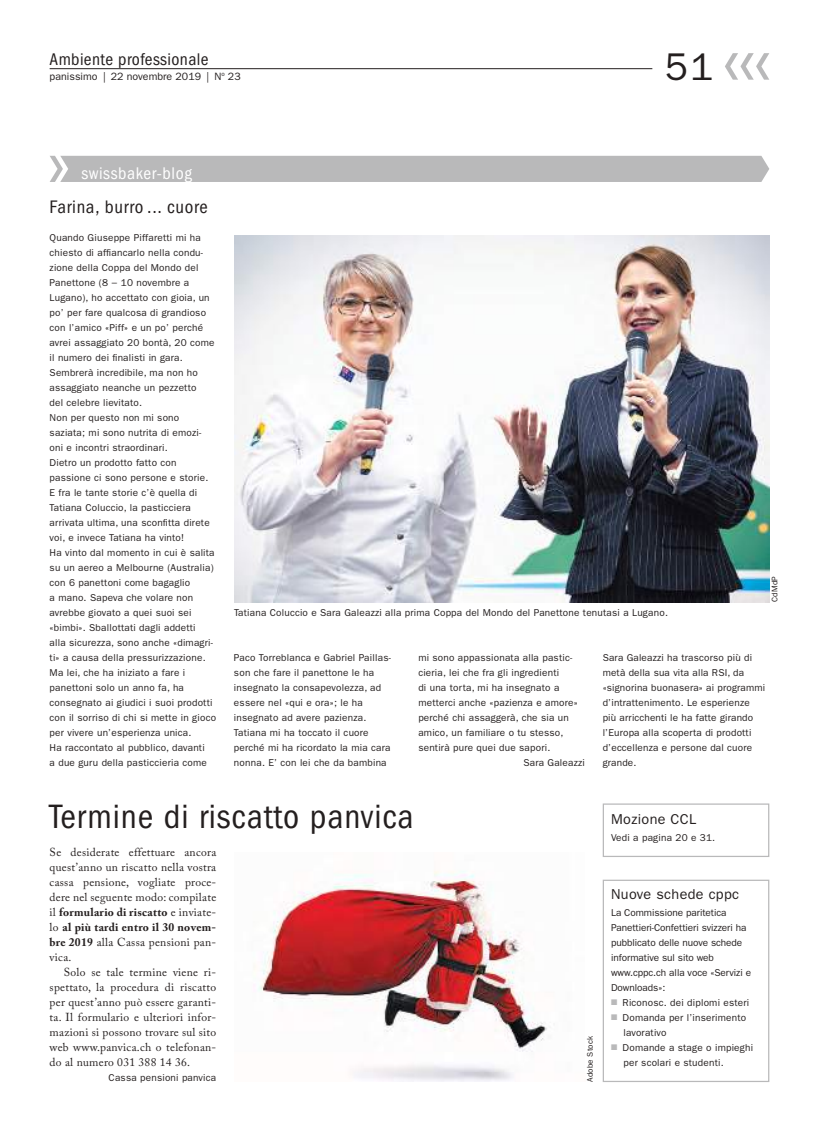
<style>
.page{position:relative;width:819px;height:1134px;background:#fff}
.page>*{position:absolute;margin:0;border:0;box-sizing:border-box;transform-origin:0 0}
.t1{font:38.75px "ITC Franklin Gothic Std";color:#241f1f}
.t2{font:condensed 35px "ITC Franklin Gothic Std";letter-spacing:.025em;color:#241f1f}
.t3{font:condensed 18.75px "ITC Franklin Gothic Std";letter-spacing:.035em;color:#241f1f}
.t4{font:condensed 17.5px "ITC Franklin Gothic Std";letter-spacing:.02em;color:#241f1f}
.t5{font:condensed 17.5px "ITC Franklin Gothic Std";letter-spacing:.035em;color:#fff}
.t6{font:14.38px "ITC Franklin Gothic Std";letter-spacing:.025em;color:#241f1f}
.t7{font:11.5px/15px "Adobe Caslon Pro";letter-spacing:.02em;color:#241f1f;text-align:justify}
.t8{font:10.62px "ITC Franklin Gothic Std";color:#241f1f}
.t9{font:10px/15px "ITC Franklin Gothic Std";letter-spacing:.02em;color:#241f1f}
.t10{font:10px/15px "ITC Franklin Gothic Std";letter-spacing:-.005em;color:#241f1f}
.t11{font:8.12px "ITC Franklin Gothic Std";letter-spacing:.02em;color:#241f1f}
.s1{font-weight:700}
.s2{color:#b9b9ba}
</style>
<div class="page">
<img style="left:254px;top:871px;width:293px;height:211px">
<div style="left:50px;top:156px;width:719px;height:26px;background:#b9b9ba"></div>
<img style="left:234px;top:235px;width:535px;height:367px">
<div style="left:602px;top:880px;width:167px;height:202px;border:1px solid #b9b9ba"></div>
<div style="left:602px;top:803px;width:167px;height:54px;border:1px solid #b9b9ba"></div>
<hr style="left:50px;top:68px;width:602px;height:1px;background:#241f1f">
<svg style="left:725px;top:53px;width:44px;height:27px"></svg>
<h3 class="t4" style="left:50px;top:49px;width:160px">Ambiente professionale</h3>
<p class="t8" style="left:50px;top:70px;width:193px">panissimo | 22 novembre 2019 | N<sup>o</sup> 23</p>
<h3 class="t5" style="left:81px;top:163px;width:112px">swissbaker-blog</h3>
<h1 class="t1" style="left:664px;top:44px;width:50px">51</h1>
<h3 class="t3" style="left:50px;top:196px;width:160px">Farina, burro ... cuore</h3>
<p class="t9" style="left:50px;top:230px;width:168px">Quando Giuseppe Piffaretti mi ha chiesto di affiancarlo nella condu&shy;zione della Coppa del Mondo del<br>Panettone (8 − 10 novembre a<br>Lugano), ho accettato con gioia, un po’ per fare qualcosa di grandioso con l’amico «Piff» e un po’ perché avrei assaggiato 20 bontà, 20 come il numero dei finalisti in gara.<br>Sembrerà incredibile, ma non ho assaggiato neanche un pezzetto<br>del celebre lievitato.<br>Non per questo non mi sono saziata; mi sono nutrita di emozi&shy;oni e incontri straordinari.<br>Dietro un prodotto fatto con passione ci sono persone e storie.<br>E fra le tante storie c’è quella di<br>Tatiana Coluccio, la pasticciera arrivata ultima, una sconfitta direte voi, e invece Tatiana ha vinto!<br>Ha vinto dal momento in cui è salita su un aereo a Melbourne (Australia) con 6 panettoni come bagaglio<br>a mano. Sapeva che volare non avrebbe giovato a quei suoi sei «bimbi». Sballottati dagli addetti<br>alla sicurezza, sono anche «dimagri&shy;ti» a causa della pressurizzazione.<br>Ma lei, che ha iniziato a fare i panettoni solo un anno fa, ha consegnato ai giudici i suoi prodotti con il sorriso di chi si mette in gioco per vivere un’esperienza unica.<br>Ha raccontato al pubblico, davanti<br>a due guru della pasticcieria come</p>
<p class="t9" style="left:234px;top:605px;width:435px">Tatiana Coluccio e Sara Galeazzi alla prima Coppa del Mondo del Panettone tenutasi a Lugano.</p>
<p class="t11" style="left:769px;top:602px;width:27px;rotate:-90deg">CdMdP</p>
<p class="t9" style="left:234px;top:650px;width:158px">Paco Torreblanca e Gabriel Paillas&shy;son che fare il panettone le ha insegnato la consapevolezza, ad essere nel «qui e ora»; le ha insegnato ad avere pazienza.<br>Tatiana mi ha toccato il cuore perché mi ha ricordato la mia cara nonna. E’ con lei che da bambina</p>
<p class="t9" style="left:418px;top:650px;width:155px">mi sono appassionata alla pastic-</p>
<p class="t9" style="left:418px;top:665px;width:142px">cieria, lei che fra gli ingredienti</p>
<p class="t9" style="left:418px;top:680px;width:143px">di una torta, mi ha insegnato a</p>
<p class="t9" style="left:418px;top:695px;width:161px">metterci anche «pazienza e amore»</p>
<p class="t9" style="left:418px;top:710px;width:152px">perché chi assaggerà, che sia un</p>
<p class="t9" style="left:418px;top:725px;width:147px">amico, un familiare o tu stesso,</p>
<p class="t9" style="left:418px;top:740px;width:134px">sentirà pure quei due sapori.</p>
<p class="t9" style="left:523px;top:755px;width:63px">Sara Galeazzi</p>
<p class="t9" style="left:602px;top:650px;width:164px">Sara Galeazzi ha trascorso più di metà della sua vita alla RSI, da «signorina buonasera» ai programmi d’intrattenimento. Le esperienze più arricchenti le ha fatte girando l’Europa alla scoperta di prodotti d’eccellenza e persone dal cuore grande.</p>
<h2 class="t2" style="left:50px;top:797px;width:365px">Termine di riscatto panvica</h2>
<p class="t7" style="left:50px;top:845px;width:168px">Se desiderate effettuare ancora quest’anno un riscatto nella vostra cassa pensione, vogliate proce&shy;dere nel seguente modo: compilate il <span class="s1">formulario di riscatto</span> e inviate&shy;lo <span class="s1">al più tardi entro il 30 novem&shy;bre 2019</span> alla Cassa pensioni pan&shy;vica.</p>
<p class="t7" style="left:50px;top:965px;width:168px;text-indent:14px">Solo se tale termine viene ri&shy;spettato, la procedura di riscatto per quest’anno può essere garanti&shy;ta. Il formulario e ulteriori infor&shy;mazioni si possono trovare sul sito web www.panvica.ch o telefonan&shy;do al numero 031 388 14 36.</p>
<p class="t9" style="left:109px;top:1070px;width:109px">Cassa pensioni panvica</p>
<h3 class="t6" style="left:611px;top:811px;width:87px">Mozione CCL</h3>
<p class="t9" style="left:611px;top:830px;width:106px">Vedi a pagina 20 e 31.</p>
<p class="t11" style="left:585px;top:1082px;width:48px;rotate:-90deg">Adobe Stock</p>
<h3 class="t6" style="left:611px;top:886px;width:130px">Nuove schede cppc</h3>
<p class="t10" style="left:611px;top:905px;width:141px">La Commissione paritetica<br>Panettieri-Confettieri svizzeri ha pubblicato delle nuove schede informative sul sito web www.cppc.ch alla voce «Servizi e<br>Downloads»:</p>
<p class="t9" style="left:611px;top:995px;width:140px"><span class="s2">■</span> Riconosc. dei diplomi esteri</p>
<p class="t9" style="left:623px;top:1010px;width:124px;text-indent:-12px"><span class="s2">■</span> Domanda per l’inserimento lavorativo</p>
<p class="t9" style="left:623px;top:1040px;width:131px;text-indent:-12px"><span class="s2">■</span> Domande a stage o impieghi per scolari e studenti.</p>
</div>
